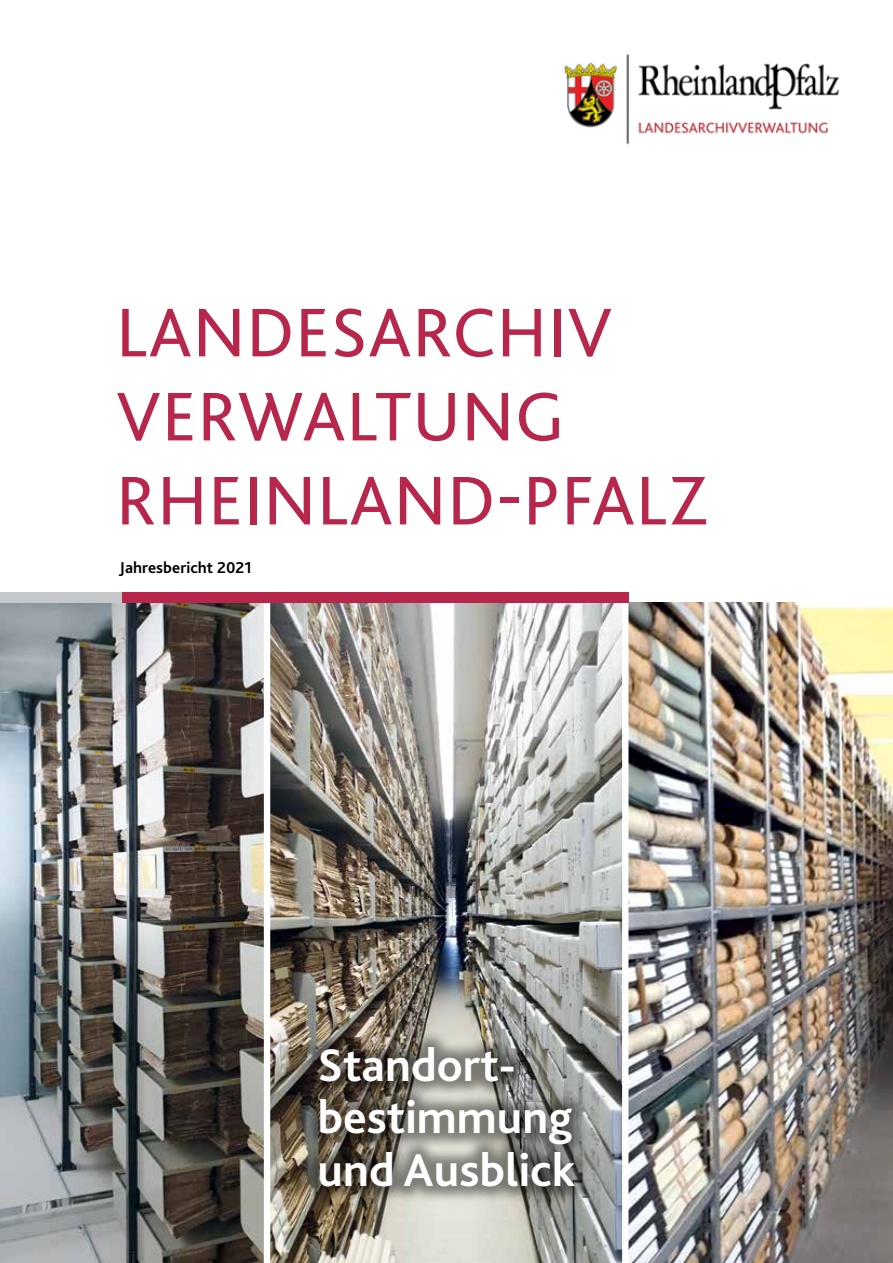
<style>
.page{position:relative;width:893px;height:1263px;background:#fff}
.page>*{position:absolute;margin:0;border:0;box-sizing:border-box;transform-origin:0 0}
.t1{font:72px/84px "Bliss";letter-spacing:.015em;color:#b7274c}
.t2{font:700 48px/52.5px "Bliss";color:#fff}
.t3{font:700 16.5px "Bliss";letter-spacing:.005em;color:#000}
</style>
<div class="page">
<img style="left:628px;top:603px;width:265px;height:660px">
<img style="left:0;top:603px;width:264px;height:660px">
<img style="left:270px;top:603px;width:352px;height:660px">
<div style="left:302px;top:1029px;width:290px;height:175px;background:#000;opacity:.45"></div>
<img style="left:564px;top:54px;width:275px;height:91px">
<div style="left:1px;top:592px;width:614px;height:11px;background:#c7c8ca"></div>
<div style="left:122px;top:592px;width:506px;height:11px;background:#b7274c"></div>
<p class="t1" style="left:116px;top:290px;width:594px">LANDESARCHIV<br>VERWALTUNG<br>RHEINLAND-PFALZ</p>
<p class="t3" style="left:119px;top:557px;width:134px">Jahresbericht 2021</p>
<p class="t2" style="left:318px;top:1039px;width:259px">Standort&shy;bestimmung und Ausblick</p>
</div>
